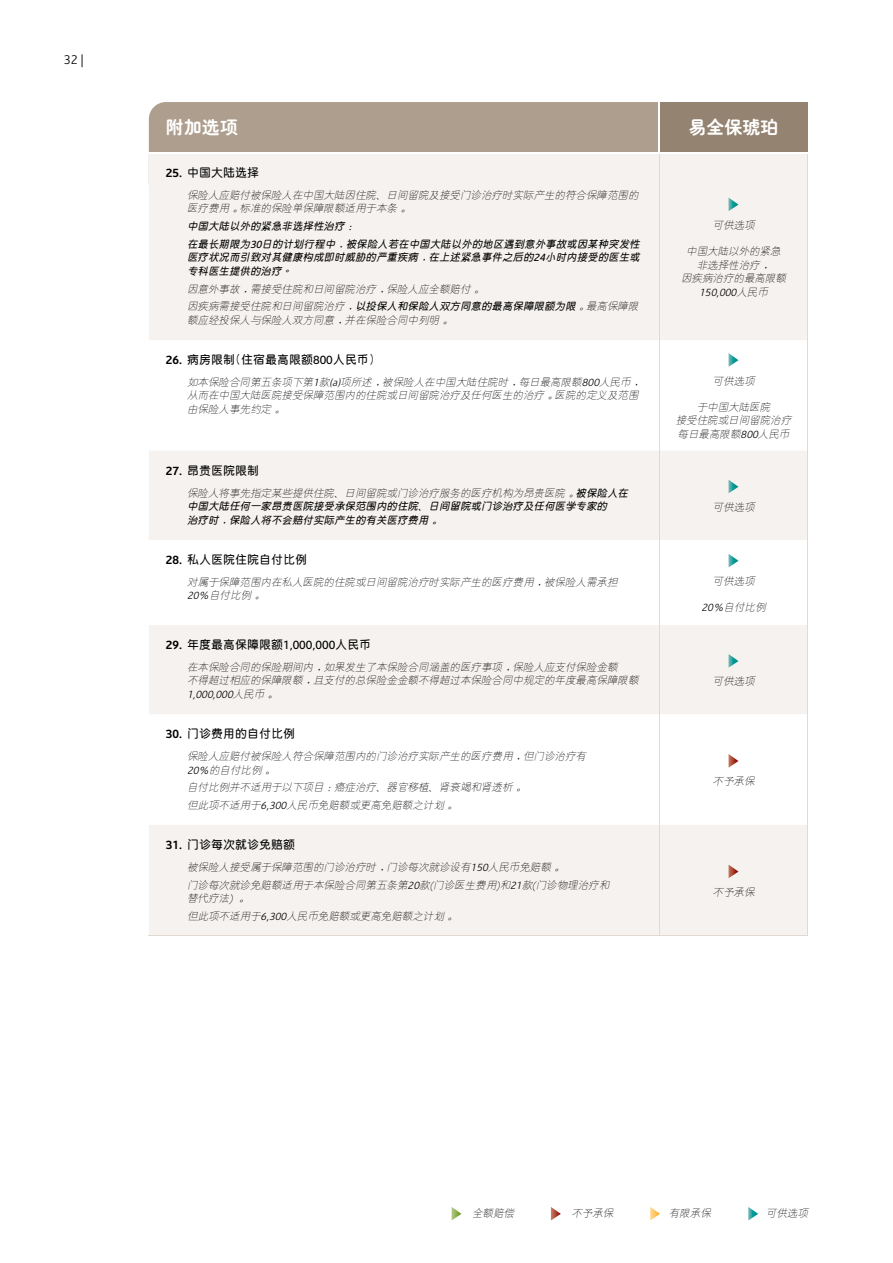
<style>
.page{position:relative;width:893px;height:1263px;background:#fff}
.page>*{position:absolute;margin:0;border:0;box-sizing:border-box;transform-origin:0 0}
.t1{font:18px "C Yuen 2 HKS Xbold B5 pc H";color:#fff}
.t2{font:300 12.75px "Corisande";color:#000}
.t3{font:12px "C Yuen 2 HKS Semi Bold B5 pc H";color:#000}
.t4{font:italic 10.5px/13.5px "C Yuen 2 HKS Light B5 pc H";color:#000}
.t5{font:italic 10.5px/13.5px "C Yuen 2 HKS Semi Bold B5 pc H";color:#000}
.t6{font:italic 300 10.5px "Corisande";color:#000}
.s1{font-family:"Corisande";font-weight:700}
.s2{font-family:"Corisande"}
.s3{font-family:"C Yuen 2 HKS Semi Bold B5 pc H"}
.s4{font-family:"C Yuen 2 HKS Light B5 pc H";font-weight:400}
.s5{font-family:"Corisande";font-weight:300}
</style>
<div class="page">
<svg style="left:452px;top:1207px;width:9px;height:13px"></svg>
<svg style="left:551px;top:1207px;width:10px;height:13px"></svg>
<svg style="left:748px;top:1207px;width:10px;height:13px"></svg>
<svg style="left:650px;top:1207px;width:10px;height:13px"></svg>
<div style="left:149px;top:102px;width:565px;height:98px;background:#ae9e8d;border-radius:17px"></div>
<div style="left:659px;top:102px;width:149px;height:51px;background:#948370"></div>
<svg style="left:149px;top:154px;width:659px;height:781px;fill:#f5f2ef"></svg>
<svg style="left:149px;top:714px;width:659px;height:111px"></svg>
<hr style="left:659px;top:625px;width:1px;height:89px;background:#e2d9d1">
<hr style="left:808px;top:625px;width:1px;height:89px;background:#e2d9d1">
<hr style="left:659px;top:714px;width:1px;height:111px;background:#e2d9d1">
<hr style="left:808px;top:714px;width:1px;height:111px;background:#e2d9d1">
<hr style="left:659px;top:825px;width:1px;height:110px;background:#e2d9d1">
<hr style="left:808px;top:825px;width:1px;height:110px;background:#e2d9d1">
<hr style="left:658px;top:102px;width:2px;height:50px;background:#fff">
<hr style="left:659px;top:154px;width:1px;height:471px;background:#e2d9d1">
<hr style="left:808px;top:154px;width:1px;height:471px;background:#e2d9d1">
<hr style="left:149px;top:152px;width:659px;height:2px;background:#fff">
<hr style="left:149px;top:935px;width:659px;height:1px;background:#e2d9d1">
<svg style="left:729px;top:198px;width:9px;height:13px"></svg>
<svg style="left:729px;top:353px;width:9px;height:14px"></svg>
<svg style="left:729px;top:480px;width:9px;height:13px"></svg>
<svg style="left:729px;top:554px;width:9px;height:13px"></svg>
<svg style="left:729px;top:654px;width:9px;height:14px"></svg>
<svg style="left:729px;top:754px;width:9px;height:14px"></svg>
<svg style="left:729px;top:864px;width:9px;height:14px"></svg>
<p class="t2" style="left:64px;top:53px;width:21px">32 |</p>
<h1 class="t1" style="left:166px;top:121px;width:74px">附加選項</h1>
<h1 class="t1" style="left:688px;top:121px;width:92px">易全保琥珀</h1>
<p class="t3" style="left:166px;top:168px;width:95px"><span class="s1">25.</span> 中國大陸選擇</p>
<p class="t4" style="left:187px;top:190px;width:455px">保險人應賠付被保險人在中國大陸因住院﹑日間留院及接受門診治療時實際產生的符合保障范圍的醫療費用。標准的保險單保障限額適用於本條。</p>
<p class="t5" style="left:187px;top:219px;width:456px;line-height:17.7px">中國大陸以外的緊急非選擇性治療：<br>在最長期限為<span class="s2">30</span>日的計劃行程中，被保險人若在中國大陸以外的地區遇到意外事故或因某種突發性</p>
<p class="t5" style="left:187px;top:252px;width:456px">醫療狀況而引致對其健康構成即時威脅的嚴重疾病，在上述緊急事件之後的<span class="s2">24</span>小時內接受的醫生或專科醫生提供的治療。</p>
<p class="t4" style="left:187px;top:281px;width:455px;line-height:17.7px">因意外事故，需接受住院和日間留院治療，保險人應全額賠付。<br>因疾病需接受住院和日間留院治療，<span class="s3">以投保人和保險人雙方同意的最高保障限額為限</span>。最高保障限</p>
<p class="t4" style="left:187px;top:315px;width:266px">額應經投保人與保險人雙方同意，並在保險合同中列明。</p>
<p class="t4" style="left:712px;top:220px;width:46px">可供選項</p>
<p class="t4" style="left:681px;top:246px;width:109px;text-align:center">中國大陸以外的緊急非選擇性治療，<br>因疾病治療的最高限額</p>
<p class="t6" style="left:699px;top:287px;width:72px">150,000<span class="s4">人民幣</span></p>
<p class="t3" style="left:166px;top:355px;width:211px"><span class="s1">26.</span> 病房限制(住宿最高限額<span class="s2">800</span>人民幣)</p>
<p class="t4" style="left:187px;top:377px;width:458px">如本保險合同第五條項下第<span class="s5">1</span>款<span class="s5">(a)</span>項所述，被保險人在中國大陸住院時，每日最高限額<span class="s5">800</span>人民幣，從而在中國大陸醫院接受保障範圍內的住院或日間留院治療及任何醫生的治療。醫院的定義及範圍由保險人事先約定。</p>
<p class="t4" style="left:712px;top:375px;width:46px">可供選項</p>
<p class="t4" style="left:676px;top:401px;width:119px;text-align:center">於中國大陸醫院<br>接受住院或日間留院治療每日最高限額<span class="s5">800</span>人民幣</p>
<p class="t3" style="left:166px;top:465px;width:95px"><span class="s1">27.</span> 昂貴醫院限制</p>
<p class="t4" style="left:187px;top:487px;width:445px">保險人將事先指定某些提供住院﹑日間留院或門診治療服務的醫療機構為昂貴醫院。<span class="s3">被保險人在</span></p>
<p class="t5" style="left:187px;top:501px;width:424px">中國大陸任何一家昂貴醫院接受承保范圍內的住院﹑日間留院或門診治療及任何醫學專家的治療時，保險人將不會賠付實際產生的有關醫療費用。</p>
<p class="t4" style="left:712px;top:502px;width:46px">可供選項</p>
<p class="t3" style="left:166px;top:555px;width:143px"><span class="s1">28.</span> 私人医院住院自付比例</p>
<p class="t4" style="left:187px;top:577px;width:434px">對屬於保障範圍內在私人醫院的住院或日間留院治療時實際產生的醫療費用，被保險人需承擔<br><span class="s5">20%</span>自付比例。</p>
<p class="t4" style="left:712px;top:576px;width:46px">可供選項</p>
<p class="t4" style="left:701px;top:602px;width:68px"><span class="s5">20%</span>自付比例</p>
<p class="t3" style="left:166px;top:640px;width:207px"><span class="s1">29.</span> 年度最高保障限額<span class="s2">1,000,000</span>人民幣</p>
<p class="t4" style="left:187px;top:662px;width:455px">在本保險合同的保險期間內，如果發生了本保險合同涵蓋的醫療事項，保險人應支付保險金額<br>不得超過相應的保障限額，且支付的總保險金金額不得超過本保險合同中規定的年度最高保障限額</p>
<p class="t6" style="left:187px;top:689px;width:91px">1,000,000<span class="s4">人民幣。</span></p>
<p class="t4" style="left:712px;top:676px;width:46px">可供選項</p>
<p class="t3" style="left:166px;top:729px;width:131px"><span class="s1">30.</span> 門診費用的自付比例</p>
<p class="t4" style="left:187px;top:751px;width:403px">保險人應賠付被保險人符合保障範圍內的門診治療實際產生的醫療費用，但門診治療有<br><span class="s5">20%</span>的自付比例。</p>
<p class="t4" style="left:187px;top:780px;width:340px;line-height:17.7px">自付比例並不適用於以下項目：癌症治療﹑器官移植﹑腎衰竭和腎透析。但此項不適用於<span class="s5">6,300</span>人民幣免賠額或更高免賠額之計劃。</p>
<p class="t3" style="left:166px;top:840px;width:131px"><span class="s1">31.</span> 門診每次就診免賠額</p>
<p class="t4" style="left:187px;top:859px;width:426px;line-height:17.7px">被保險人接受屬於保障範圍的門診治療時，門診每次就診設有<span class="s5">150</span>人民幣免賠額。<br>門診每次就診免賠額適用於本保險合同第五條第<span class="s5">20</span>款(門診醫生費用)和<span class="s5">21</span>款(門診物理治療和</p>
<p class="t4" style="left:187px;top:891px;width:271px;line-height:17.7px">替代療法) 。<br>但此項不適用於<span class="s5">6,300</span>人民幣免賠額或更高免賠額之計劃。</p>
<p class="t4" style="left:712px;top:776px;width:43px">不予承保</p>
<p class="t4" style="left:712px;top:887px;width:43px">不予承保</p>
<p class="t4" style="left:472px;top:1208px;width:46px">全額賠償</p>
<p class="t4" style="left:571px;top:1208px;width:43px">不予承保</p>
<p class="t4" style="left:669px;top:1208px;width:43px">有限承保</p>
<p class="t4" style="left:766px;top:1208px;width:46px">可供選項</p>
</div>
